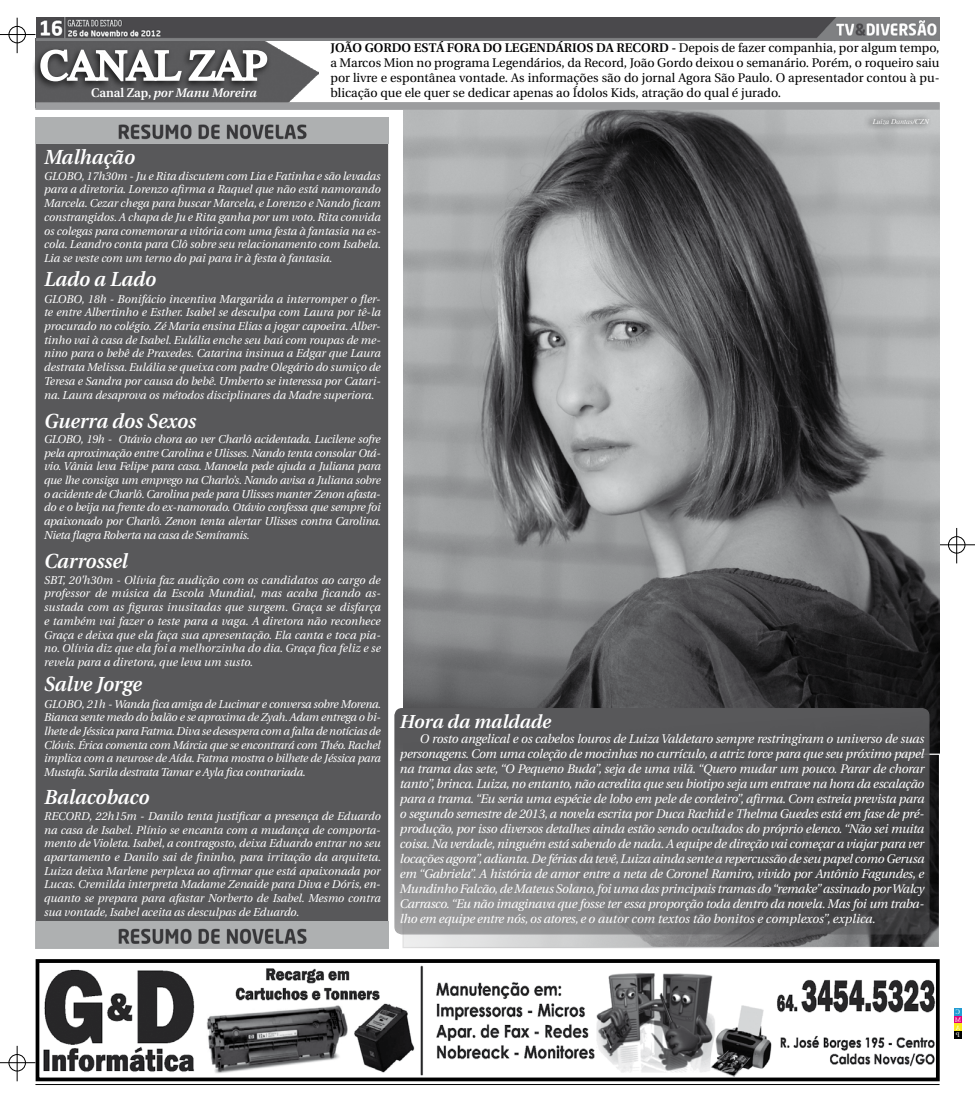
<style>
.page{position:relative;width:975px;height:1099px;background:#fff}
.page>*{position:absolute;margin:0;border:0;box-sizing:border-box;transform-origin:0 0}
.t1{font:42.5px "Times";letter-spacing:-.02em;color:#fff}
.t2{font:italic 600 20.25px "Utopia";color:#fff}
.t3{font:italic 600 18.75px "Utopia";color:#fff}
.t4{font:italic 12.5px/15px "Utopia";color:#fff;text-align:justify}
.t5{font:12.5px/15px "Utopia";color:#000;text-align:justify}
.t6{font:italic 600 12.5px "Utopia";color:#fff}
.t7{font:italic 11.38px/13.8px "Utopia";color:#fff;text-align:justify}
.t8{font:italic 7.5px "Times";color:#fff}
.s1{font-style:normal}
.s2{font-weight:600}
</style>
<div class="page">
<hr style="left:939px;top:544px;width:35px;height:1px;background:#000">
<hr style="left:956px;top:528px;width:1px;height:35px;background:#000">
<div style="left:948px;top:536px;width:17px;height:17px;border:1px solid #000;border-radius:50%"></div>
<hr style="left:0;top:34px;width:35px;height:1px;background:#000">
<hr style="left:17px;top:18px;width:1px;height:35px;background:#000">
<div style="left:9px;top:26px;width:17px;height:17px;border:1px solid #000;border-radius:50%"></div>
<hr style="left:0;top:1062px;width:35px;height:1px;background:#000">
<hr style="left:17px;top:1045px;width:1px;height:36px;background:#000">
<div style="left:9px;top:1054px;width:17px;height:17px;border:1px solid #000;border-radius:50%"></div>
<div style="left:954px;top:1008px;width:7px;height:7px;background:#219cd3"></div>
<div style="left:954px;top:1015px;width:7px;height:8px;background:#e20079"></div>
<div style="left:954px;top:1023px;width:7px;height:7px;background:#fcea1b"></div>
<div style="left:954px;top:1030px;width:7px;height:8px;background:#000"></div>
<hr style="left:35px;top:1084px;width:904px;height:1px;background:#000">
<img style="left:43px;top:965px;width:891px;height:111px">
<div style="left:36px;top:959px;width:903px;height:122px;border:4px solid #000"></div>
<div style="left:36px;top:126px;width:351px;height:805px;background:#58585a"></div>
<img style="left:36px;top:117px;width:352px;height:27px">
<img style="left:36px;top:921px;width:352px;height:27px">
<img style="left:35px;top:39px;width:283px;height:7px">
<div style="left:31px;top:46px;width:321px;height:77px;background:#000;opacity:.75"></div>
<svg style="left:39px;top:48px;width:229px;height:35px"></svg>
<img style="left:403px;top:110px;width:536px;height:643px">
<img style="left:404px;top:755px;width:534px;height:191px">
<svg style="left:395px;top:708px;width:533px;height:225px;background:#626264"></svg>
<div style="left:394px;top:708px;width:535px;height:226px;border:1px solid #58585a;border-radius:7px"></div>
<svg style="left:861px;top:112px;width:79px;height:27px;background:#b5b7b8"></svg>
<div style="left:35px;top:102px;width:904px;height:8px;background:#9c9d9f"></div>
<img style="left:36px;top:18px;width:903px;height:22px">
<h1 class="t1" style="left:40px;top:41px;width:228px">CANAL ZAP</h1>
<p class="t6" style="left:91px;top:85px;width:167px"><span class="s1">CANAL ZAP,</span> por Manu Moreira</p>
<h2 class="t2" style="left:44px;top:145px;width:92px">Malhação</h2>
<p class="t5" style="left:330px;top:40px;width:610px"><span class="s2">JOÃO GORDO ESTÁ FORA DO LEGENDÁRIOS DA RECORD -</span> Depois de fazer companhia, por algum tempo, a Marcos Mion no programa Legendários, da Record, João Gordo deixou o semanário. Porém, o roqueiro saiu por livre e espontânea vontade. As informações são do jornal Agora São Paulo. O apresentador contou à pu&shy;blicação que ele quer se dedicar apenas ao Ídolos Kids, atração do qual é jurado.</p>
<p class="t8" style="left:872px;top:117px;width:58px">Luiza Dantas/CZN</p>
<p class="t7" style="left:44px;top:169px;width:338px">GLOBO, 17h30m - Ju e Rita discutem com Lia e Fatinha e são levadas para a diretoria. Lorenzo afirma a Raquel que não está namorando Marcela. Cezar chega para buscar Marcela, e Lorenzo e Nando ficam constrangidos. A chapa de Ju e Rita ganha por um voto. Rita convida os colegas para comemorar a vitória com uma festa à fantasia na es&shy;cola. Leandro conta para Clô sobre seu relacionamento com Isabela.<br>Lia se veste com um terno do pai para ir à festa à fantasia.</p>
<h2 class="t2" style="left:44px;top:268px;width:113px">Lado a Lado</h2>
<p class="t7" style="left:44px;top:292px;width:338px">GLOBO, 18h - Bonifácio incentiva Margarida a interromper o fler&shy;te entre Albertinho e Esther. Isabel se desculpa com Laura por tê-la procurado no colégio. Zé Maria ensina Elias a jogar capoeira. Alber&shy;tinho vai à casa de Isabel. Eulália enche seu baú com roupas de me&shy;nino para o bebê de Praxedes. Catarina insinua a Edgar que Laura destrata Melissa. Eulália se queixa com padre Olegário do sumiço de Teresa e Sandra por causa do bebê. Umberto se interessa por Catari&shy;na. Laura desaprova os métodos disciplinares da Madre superiora.</p>
<p class="t7" style="left:44px;top:432px;width:338px">GLOBO, 19h - Otávio chora ao ver Charlô acidentada. Lucilene sofre pela aproximação entre Carolina e Ulisses. Nando tenta consolar Otá&shy;vio. Vânia leva Felipe para casa. Manoela pede ajuda a Juliana para que lhe consiga um emprego na Charlo’s. Nando avisa a Juliana sobre o acidente de Charlô. Carolina pede para Ulisses manter Zenon afasta&shy;do e o beija na frente do ex-namorado. Otávio confessa que sempre foi apaixonado por Charlô. Zenon tenta alertar Ulisses contra Carolina.<br>Nieta flagra Roberta na casa de Semíramis.</p>
<h2 class="t2" style="left:44px;top:409px;width:153px">Guerra dos Sexos</h2>
<h2 class="t2" style="left:44px;top:549px;width:85px">Carrossel</h2>
<p class="t7" style="left:44px;top:573px;width:338px">SBT, 20'h30m - Olívia faz audição com os candidatos ao cargo de professor de música da Escola Mundial, mas acaba ficando as&shy;sustada com as figuras inusitadas que surgem. Graça se disfarça e também vai fazer o teste para a vaga. A diretora não reconhece Graça e deixa que ela faça sua apresentação. Ela canta e toca pia&shy;no. Olívia diz que ela foi a melhorzinha do dia. Graça fica feliz e se revela para a diretora, que leva um susto.</p>
<h2 class="t2" style="left:44px;top:672px;width:99px">Salve Jorge</h2>
<p class="t7" style="left:44px;top:697px;width:338px">GLOBO, 21h - Wanda fica amiga de Lucimar e conversa sobre Morena.<br>Bianca sente medo do balão e se aproxima de Zyah. Adam entrega o bi&shy;lhete de Jéssica para Fatma. Diva se desespera com a falta de notícias de Clóvis. Érica comenta com Márcia que se encontrará com Théo. Rachel implica com a neurose de Aída. Fatma mostra o bilhete de Jéssica para Mustafa. Sarila destrata Tamar e Ayla fica contrariada.</p>
<h2 class="t2" style="left:44px;top:785px;width:107px">Balacobaco</h2>
<p class="t7" style="left:44px;top:809px;width:338px">RECORD, 22h15m - Danilo tenta justificar a presença de Eduardo na casa de Isabel. Plínio se encanta com a mudança de comporta&shy;mento de Violeta. Isabel, a contragosto, deixa Eduardo entrar no seu apartamento e Danilo sai de fininho, para irritação da arquiteta.<br>Luiza deixa Marlene perplexa ao afirmar que está apaixonada por Lucas. Cremilda interpreta Madame Zenaide para Diva e Dóris, en&shy;quanto se prepara para afastar Norberto de Isabel. Mesmo contra sua vontade, Isabel aceita as desculpas de Eduardo.</p>
<h3 class="t3" style="left:400px;top:711px;width:152px">Hora da maldade</h3>
<p class="t4" style="left:400px;top:731px;width:526px;text-indent:20px">O rosto angelical e os cabelos louros de Luiza Valdetaro sempre restringiram o universo de suas personagens. Com uma coleção de mocinhas no currículo, a atriz torce para que seu próximo papel na trama das sete, “O Pequeno Buda”, seja de uma vilã. “Quero mudar um pouco. Parar de chorar tanto”, brinca. Luiza, no entanto, não acredita que seu biotipo seja um entrave na hora da escalação para a trama. “Eu seria uma espécie de lobo em pele de cordeiro”, afirma. Com estreia prevista para o segundo semestre de 2013, a novela escrita por Duca Rachid e Thelma Guedes está em fase de pré&shy;produção, por isso diversos detalhes ainda estão sendo ocultados do próprio elenco. “Não sei muita coisa. Na verdade, ninguém está sabendo de nada. A equipe de direção vai começar a viajar para ver locações agora”, adianta. De férias da tevê, Luiza ainda sente a repercussão de seu papel como Gerusa em “Gabriela”. A história de amor entre a neta de Coronel Ramiro, vivido por Antônio Fagundes, e Mundinho Falcão, de Mateus Solano, foi uma das principais tramas do “remake” assinado por Walcy Carrasco. “Eu não imaginava que fosse ter essa proporção toda dentro da novela. Mas foi um traba&shy;lho em equipe entre nós, os atores, e o autor com textos tão bonitos e complexos”, explica.</p>
</div>
